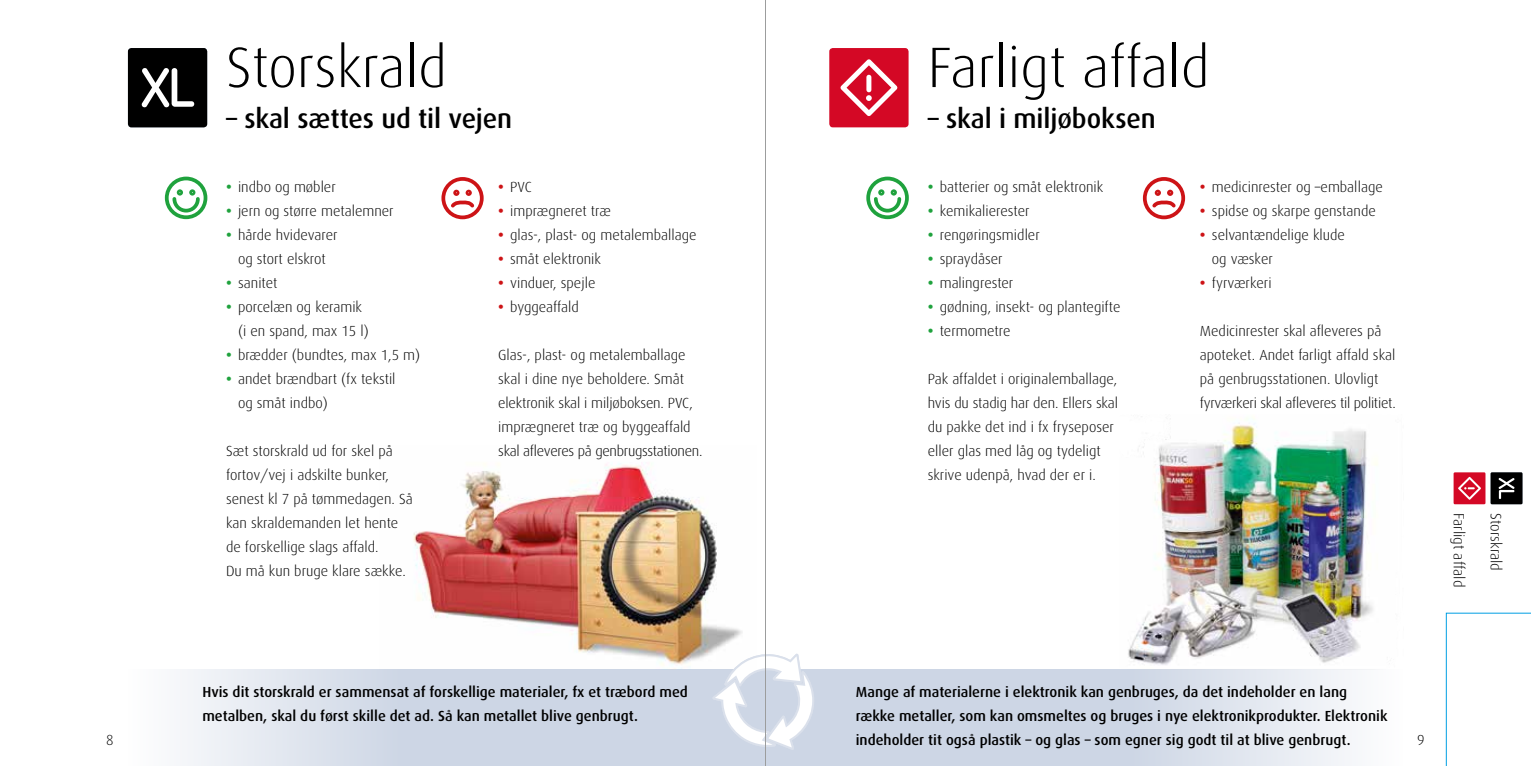
<style>
.page{position:relative;width:1531px;height:766px;background:#fff}
.page>*{position:absolute;margin:0;border:0;box-sizing:border-box;transform-origin:0 0}
.t1{font:300 57px "Dax";color:#000}
.t2{font:500 27px "Dax";letter-spacing:-.005em;color:#000}
.t3{font:300 15px "Dax";color:#000}
.t4{font:300 14.7px/24px "Dax";color:#000}
.t5{font:500 14.7px/24px "Dax";color:#000}
.s1{font-weight:700;color:#1fa23d}
.s2{font-weight:700;color:#cd1316}
</style>
<div class="page">
<svg style="left:182px;top:669px;width:583px;height:96px;background:#d5dce9"></svg>
<svg style="left:766px;top:669px;width:609px;height:96px;background:#d6dde9"></svg>
<svg style="left:866px;top:176px;width:43px;height:44px"></svg>
<svg style="left:164px;top:176px;width:44px;height:44px"></svg>
<svg style="left:441px;top:177px;width:43px;height:43px"></svg>
<svg style="left:711px;top:653px;width:102px;height:109px"></svg>
<svg style="left:1142px;top:177px;width:44px;height:43px"></svg>
<img style="left:413px;top:463px;width:343px;height:206px">
<svg style="left:128px;top:48px;width:79px;height:79px;background:#1f1f1f"></svg>
<div style="left:829px;top:48px;width:79px;height:79px;background:#d40825;border-radius:4px"></div>
<svg style="left:840px;top:59px;width:57px;height:57px"></svg>
<div style="left:1453px;top:472px;width:32px;height:32px;background:#d40825"></div>
<svg style="left:1458px;top:476px;width:23px;height:23px"></svg>
<hr style="left:765px;top:0;width:1px;height:765px;background:#9c9d9d">
<img style="left:1128px;top:423px;width:250px;height:242px">
<svg style="left:1490px;top:472px;width:32px;height:32px"></svg>
<svg style="left:1446px;top:612px;width:85px;height:153px"></svg>
<h1 class="t1" style="left:226px;top:36px;width:222px">Storskrald</h1>
<h2 class="t2" style="left:226px;top:103px;width:288px">– skal sættes ud til vejen</h2>
<p class="t4" style="left:226px;top:175px;width:111px"><span class="s1">•</span> indbo og møbler</p>
<p class="t4" style="left:226px;top:199px;width:169px"><span class="s1">•</span> jern og større metalemner</p>
<p class="t4" style="left:226px;top:223px;width:113px;text-align:center"><span class="s1">•</span> hårde hvidevarer og stort elskrot</p>
<p class="t4" style="left:226px;top:271px;width:53px"><span class="s1">•</span> sanitet</p>
<p class="t4" style="left:238px;top:295px;width:132px;text-indent:-12px"><span class="s1">•</span> porcelæn og keramik (i en spand, max 15 l)</p>
<p class="t4" style="left:226px;top:343px;width:196px"><span class="s1">•</span> brædder (bundtes, max 1,5 m)</p>
<p class="t4" style="left:238px;top:367px;width:159px;text-indent:-12px"><span class="s1">•</span> andet brændbart (fx tekstil og småt indbo)</p>
<p class="t4" style="left:226px;top:439px;width:188px">Sæt storskrald ud for skel på fortov/vej i adskilte bunker, senest kl 7 på tømmedagen. Så kan skraldemanden let hente de forskellige slags affald.<br>Du må kun bruge klare sække.</p>
<p class="t4" style="left:498px;top:175px;width:35px"><span class="s2">•</span> PVC</p>
<p class="t4" style="left:498px;top:199px;width:114px"><span class="s2">•</span> imprægneret træ</p>
<p class="t4" style="left:498px;top:223px;width:200px"><span class="s2">•</span> glas-, plast- og metalemballage</p>
<p class="t4" style="left:498px;top:247px;width:104px"><span class="s2">•</span> småt elektronik</p>
<p class="t4" style="left:498px;top:271px;width:99px"><span class="s2">•</span> vinduer, spejle</p>
<p class="t4" style="left:498px;top:295px;width:82px"><span class="s2">•</span> byggeaffald</p>
<p class="t4" style="left:498px;top:343px;width:206px">Glas-, plast- og metalemballage skal i dine nye beholdere. Småt elektronik skal i miljøboksen. PVC, imprægneret træ og byggeaffald skal afleveres på genbrugsstationen.</p>
<h1 class="t1" style="left:928px;top:36px;width:283px">Farligt affald</h1>
<h2 class="t2" style="left:928px;top:103px;width:230px">– skal i miljøboksen</h2>
<p class="t4" style="left:928px;top:175px;width:177px"><span class="s1">•</span> batterier og småt elektronik</p>
<p class="t4" style="left:928px;top:199px;width:103px"><span class="s1">•</span> kemikalierester</p>
<p class="t4" style="left:928px;top:223px;width:114px"><span class="s1">•</span> rengøringsmidler</p>
<p class="t4" style="left:928px;top:247px;width:76px"><span class="s1">•</span> spraydåser</p>
<p class="t4" style="left:928px;top:271px;width:87px"><span class="s1">•</span> malingrester</p>
<p class="t4" style="left:928px;top:295px;width:194px"><span class="s1">•</span> gødning, insekt- og plantegifte</p>
<p class="t4" style="left:928px;top:319px;width:84px"><span class="s1">•</span> termometre</p>
<p class="t4" style="left:928px;top:367px;width:192px">Pak affaldet i originalemballage, hvis du stadig har den. Ellers skal du pakke det ind i fx fryseposer eller glas med låg og tydeligt skrive udenpå, hvad der er i.</p>
<p class="t4" style="left:1200px;top:175px;width:184px"><span class="s2">•</span> medicinrester og –emballage</p>
<p class="t4" style="left:1200px;top:199px;width:177px"><span class="s2">•</span> spidse og skarpe genstande</p>
<p class="t4" style="left:1212px;top:223px;width:134px;text-indent:-12px"><span class="s2">•</span> selvantændelige klude og væsker</p>
<p class="t4" style="left:1200px;top:271px;width:73px"><span class="s2">•</span> fyrværkeri</p>
<p class="t4" style="left:1200px;top:319px;width:198px">Medicinrester skal afleveres på apoteket. Andet farligt affald skal på genbrugsstationen. Ulovligt fyrværkeri skal afleveres til politiet.</p>
<p class="t3" style="left:1467px;top:512px;width:76px;rotate:90deg">Farligt affald</p>
<p class="t3" style="left:1504px;top:512px;width:60px;rotate:90deg">Storskrald</p>
<p class="t5" style="left:202px;top:679px;width:487px">Hvis dit storskrald er sammensat af forskellige materialer, fx et træbord med metalben, skal du først skille det ad. Så kan metallet blive genbrugt.</p>
<p class="t5" style="left:856px;top:679px;width:533px">Mange af materialerne i elektronik kan genbruges, da det indeholder en lang række metaller, som kan omsmeltes og bruges i nye elektronikprodukter. Elektronik indeholder tit også plastik – og glas – som egner sig godt til at blive genbrugt.</p>
<p class="t4" style="left:106px;top:727px;width:9px">8</p>
<p class="t4" style="left:1417px;top:727px;width:9px">9</p>
</div>
